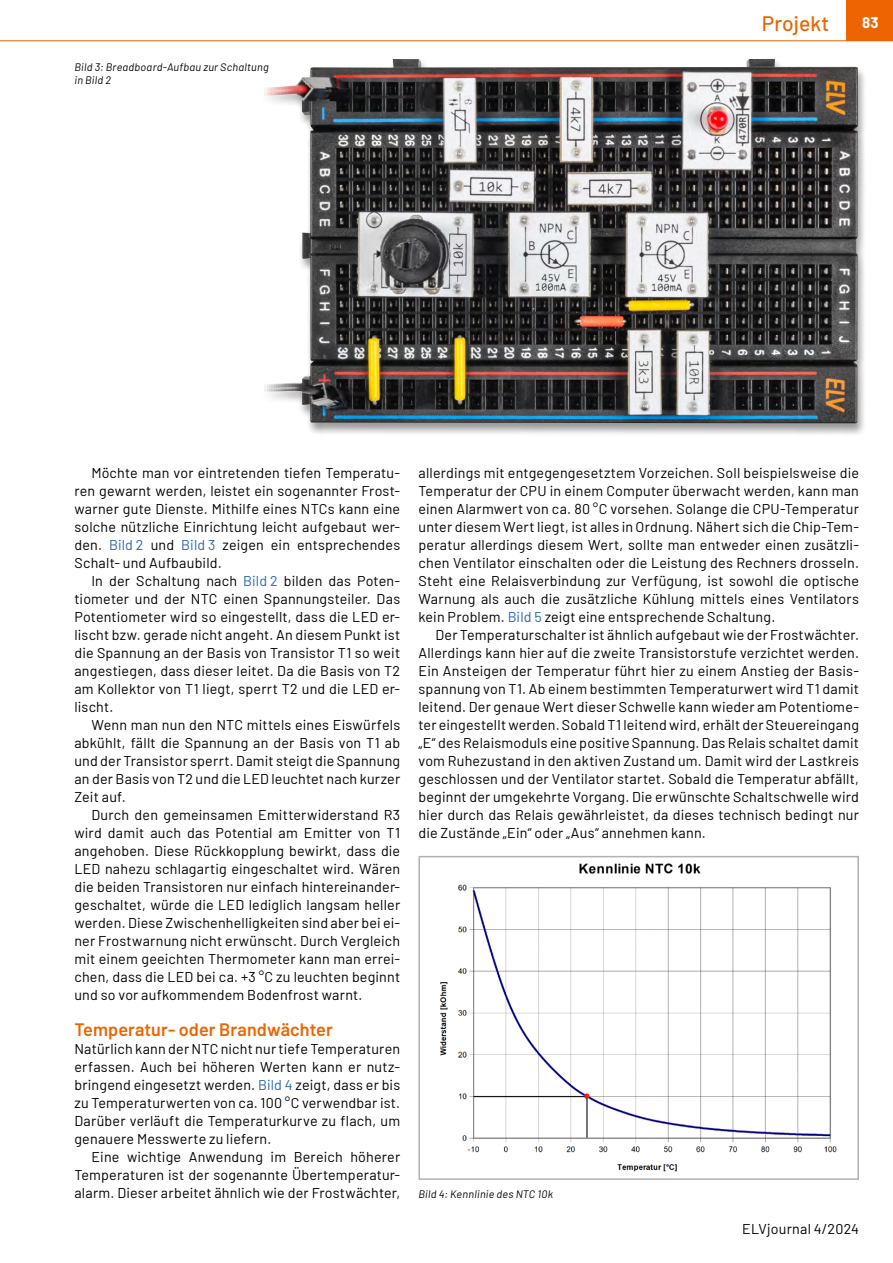
<style>
.page{position:relative;width:893px;height:1263px;background:#fff}
.page>*{position:absolute;margin:0;border:0;box-sizing:border-box;transform-origin:0 0}
.t1{font:500 21px "Barlow";color:#ec6502}
.t2{font:600 18px "Barlow";letter-spacing:.005em;color:#ec6502}
.t3{font:700 15px "Barlow";color:#fff}
.t4{font:14.25px/18px "Barlow";letter-spacing:.015em;color:#000;text-align:justify}
.t5{font:italic 10.8px/12.5px "Barlow";letter-spacing:.025em;color:#000}
.s1{color:#2769b2}
</style>
<div class="page">
<div style="left:846px;top:0;width:47px;height:40px;background:#ec6502"></div>
<hr style="left:0;top:40px;width:893px;height:1px;background:#ec6502">
<img style="left:440px;top:863px;width:397px;height:309px">
<div style="left:418px;top:856px;width:441px;height:324px;border:2px solid #b1b2b3"></div>
<div style="left:260px;top:58px;width:607px;height:379px;background:#000;opacity:.4"></div>
<img style="left:261px;top:59px;width:597px;height:364px">
<p class="t5" style="left:74px;top:60px;width:196px">Bild 3: Breadboard-Aufbau zur Schaltung in Bild 2</p>
<h1 class="t1" style="left:762px;top:8px;width:69px">Projekt</h1>
<p class="t3" style="left:862px;top:11px;width:18px">83</p>
<p class="t4" style="left:74px;top:463px;width:327px;text-indent:17px">Möchte man vor eintretenden tiefen Temperatu&shy;ren gewarnt werden, leistet ein sogenannter Frost&shy;warner gute Dienste. Mithilfe eines NTCs kann eine solche nützliche Einrichtung leicht aufgebaut wer&shy;den. <span class="s1">Bild 2</span> und <span class="s1">Bild 3</span> zeigen ein entsprechendes Schalt- und Aufbaubild.</p>
<p class="t4" style="left:74px;top:571px;width:327px;text-indent:17px">In der Schaltung nach <span class="s1">Bild 2</span> bilden das Poten&shy;tiometer und der NTC einen Spannungsteiler. Das Potentiometer wird so eingestellt, dass die LED er&shy;lischt bzw. gerade nicht angeht. An diesem Punkt ist die Spannung an der Basis von Transistor T1 so weit angestiegen, dass dieser leitet. Da die Basis von T2 am Kollektor von T1 liegt, sperrt T2 und die LED er&shy;lischt.</p>
<p class="t4" style="left:74px;top:715px;width:327px;text-indent:17px">Wenn man nun den NTC mittels eines Eiswürfels abkühlt, fällt die Spannung an der Basis von T1 ab und der Transistor sperrt. Damit steigt die Spannung an der Basis von T2 und die LED leuchtet nach kurzer Zeit auf.</p>
<p class="t4" style="left:74px;top:805px;width:327px;text-indent:17px">Durch den gemeinsamen Emitterwiderstand R3 wird damit auch das Potential am Emitter von T1 angehoben. Diese Rückkopplung bewirkt, dass die LED nahezu schlagartig eingeschaltet wird. Wären die beiden Transistoren nur einfach hintereinander&shy;geschaltet, würde die LED lediglich langsam heller werden. Diese Zwischenhelligkeiten sind aber bei ei&shy;ner Frostwarnung nicht erwünscht. Durch Vergleich mit einem geeichten Thermometer kann man errei&shy;chen, dass die LED bei ca. +3 °C zu leuchten beginnt und so vor aufkommendem Bodenfrost warnt.</p>
<p class="t2" style="left:74px;top:1016px;width:260px">Temperatur- oder Brandwächter</p>
<p class="t4" style="left:74px;top:1039px;width:327px">Natürlich kann der NTC nicht nur tiefe Temperaturen erfassen. Auch bei höheren Werten kann er nutz&shy;bringend eingesetzt werden. <span class="s1">Bild 4</span> zeigt, dass er bis zu Temperaturwerten von ca. 100 °C verwendbar ist.<br>Darüber verläuft die Temperaturkurve zu flach, um genauere Messwerte zu liefern.</p>
<p class="t4" style="left:74px;top:1147px;width:327px;text-indent:17px">Eine wichtige Anwendung im Bereich höherer Temperaturen ist der sogenannte Übertemperatur&shy;alarm. Dieser arbeitet ähnlich wie der Frostwächter,</p>
<p class="t4" style="left:418px;top:463px;width:442px">allerdings mit entgegengesetztem Vorzeichen. Soll beispielsweise die Temperatur der CPU in einem Computer überwacht werden, kann man einen Alarmwert von ca. 80 °C vorsehen. Solange die CPU-Temperatur unter diesem Wert liegt, ist alles in Ordnung. Nähert sich die Chip-Tem&shy;peratur allerdings diesem Wert, sollte man entweder einen zusätzli&shy;chen Ventilator einschalten oder die Leistung des Rechners drosseln.<br>Steht eine Relaisverbindung zur Verfügung, ist sowohl die optische Warnung als auch die zusätzliche Kühlung mittels eines Ventilators kein Problem. <span class="s1">Bild 5</span> zeigt eine entsprechende Schaltung.</p>
<p class="t4" style="left:418px;top:625px;width:442px;text-indent:17px">Der Temperaturschalter ist ähnlich aufgebaut wie der Frostwächter.<br>Allerdings kann hier auf die zweite Transistorstufe verzichtet werden.<br>Ein Ansteigen der Temperatur führt hier zu einem Anstieg der Basis&shy;spannung von T1. Ab einem bestimmten Temperaturwert wird T1 damit leitend. Der genaue Wert dieser Schwelle kann wieder am Potentiome&shy;ter eingestellt werden. Sobald T1 leitend wird, erhält der Steuereingang „E“ des Relaismoduls eine positive Spannung. Das Relais schaltet damit vom Ruhezustand in den aktiven Zustand um. Damit wird der Lastkreis geschlossen und der Ventilator startet. Sobald die Temperatur abfällt, beginnt der umgekehrte Vorgang. Die erwünschte Schaltschwelle wird hier durch das Relais gewährleistet, da dieses technisch bedingt nur die Zustände „Ein“ oder „Aus“ annehmen kann.</p>
<p class="t5" style="left:418px;top:1187px;width:136px">Bild 4: Kennlinie des NTC 10k</p>
<p class="t4" style="left:742px;top:1219px;width:118px">ELVjournal 4/2024</p>
</div>
